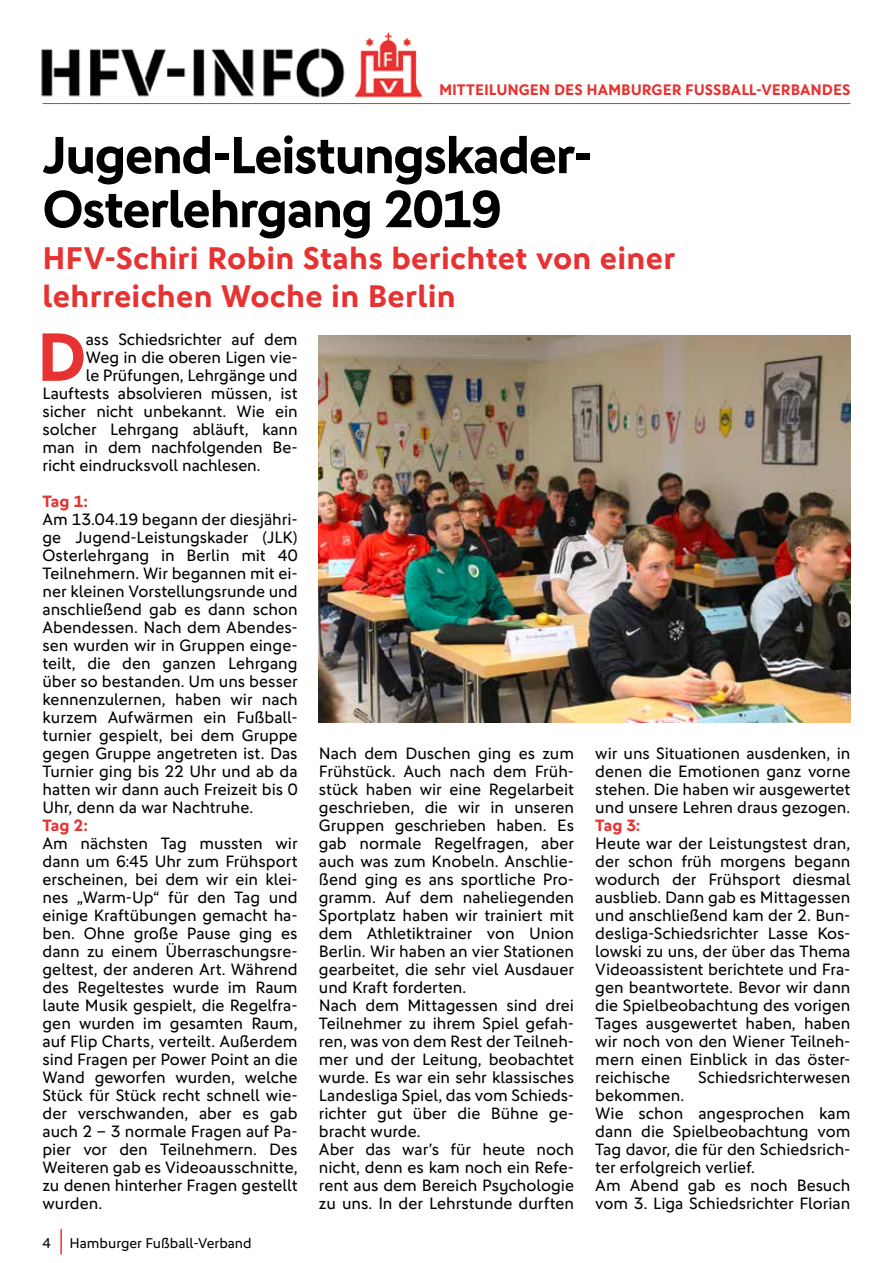
<style>
.page{position:relative;width:893px;height:1263px;background:#fff}
.page>*{position:absolute;margin:0;border:0;box-sizing:border-box;transform-origin:0 0}
.t1{font:700 68.7px "DFB Sans";color:#e73232}
.t2{font:700 52.5px/54px "DFB Sans";letter-spacing:-.035em;color:#000}
.t3{font:700 31.5px/37.8px "DFB Sans";letter-spacing:.01em;color:#e73232}
.t4{font:16.5px/18px "DFB Sans";letter-spacing:-.005em;color:#000;text-align:justify}
.t5{font:700 16.5px "DFB Sans";letter-spacing:-.035em;color:#e73232}
.t6{font:700 15.3px "DFB Sans";color:#e73232}
.t7{font:14.25px "DFB Sans";color:#000}
</style>
<div class="page">
<hr style="left:60px;top:1229px;width:2px;height:25px;background:#e73232">
<img style="left:41px;top:32px;width:382px;height:66px">
<hr style="left:43px;top:103px;width:807px;height:1px;background:#e73232">
<img style="left:319px;top:335px;width:531px;height:387px">
<p class="t6" style="left:439px;top:80px;width:413px">MITTEILUNGEN DES HAMBURGER FUSSBALL-VERBANDES</p>
<h2 class="t2" style="left:43px;top:127px;width:552px">Jugend-Leistungskader-<br>Osterlehrgang 2019</h2>
<h3 class="t3" style="left:43px;top:239px;width:634px">HFV-Schiri Robin Stahs berichtet von einer lehrreichen Woche in Berlin</h3>
<h1 class="t1" style="left:37px;top:316px;width:51px">D</h1>
<p class="t4" style="left:86px;top:330px;width:213px">ass Schiedsrichter auf dem</p>
<p class="t4" style="left:86px;top:348px;width:213px">Weg in die oberen Ligen vie-</p>
<p class="t4" style="left:86px;top:366px;width:213px">le Prüfungen, Lehrgänge und</p>
<p class="t4" style="left:43px;top:384px;width:257px">Lauftests absolvieren müssen, ist</p>
<p class="t4" style="left:43px;top:402px;width:257px">sicher nicht unbekannt. Wie ein</p>
<p class="t4" style="left:43px;top:420px;width:257px">solcher Lehrgang abläuft, kann</p>
<p class="t4" style="left:43px;top:438px;width:257px">man in dem nachfolgenden Be-</p>
<p class="t4" style="left:43px;top:456px;width:220px">richt eindrucksvoll nachlesen.</p>
<p class="t5" style="left:43px;top:491px;width:47px">Tag 1:</p>
<p class="t4" style="left:43px;top:510px;width:257px">Am 13.04.19 begann der diesjähri&shy;ge Jugend-Leistungskader (JLK)<br>Osterlehrgang in Berlin mit 40<br>Teilnehmern. Wir begannen mit ei&shy;ner kleinen Vorstellungsrunde und anschließend gab es dann schon Abendessen. Nach dem Abendes&shy;sen wurden wir in Gruppen einge&shy;teilt, die den ganzen Lehrgang über so bestanden. Um uns besser kennenzulernen, haben wir nach kurzem Aufwärmen ein Fußball&shy;turnier gespielt, bei dem Gruppe gegen Gruppe angetreten ist. Das Turnier ging bis 22 Uhr und ab da hatten wir dann auch Freizeit bis 0<br>Uhr, denn da war Nachtruhe.</p>
<p class="t5" style="left:43px;top:815px;width:47px">Tag 2:</p>
<p class="t4" style="left:43px;top:834px;width:257px">Am nächsten Tag mussten wir dann um 6:45 Uhr zum Frühsport erscheinen, bei dem wir ein klei&shy;nes „Warm-Up“ für den Tag und einige Kraftübungen gemacht ha&shy;ben. Ohne große Pause ging es dann zu einem Überraschungsre&shy;geltest, der anderen Art. Während des Regeltestes wurde im Raum laute Musik gespielt, die Regelfra&shy;gen wurden im gesamten Raum, auf Flip Charts, verteilt. Außerdem sind Fragen per Power Point an die Wand geworfen wurden, welche Stück für Stück recht schnell wie&shy;der verschwanden, aber es gab auch 2 – 3 normale Fragen auf Pa&shy;pier vor den Teilnehmern. Des Weiteren gab es Videoausschnitte, zu denen hinterher Fragen gestellt wurden.</p>
<p class="t4" style="left:319px;top:744px;width:257px;text-align:left">Nach dem Duschen ging es zum<br>Frühstück. Auch nach dem Früh&shy;stück haben wir eine Regelarbeit geschrieben, die wir in unseren<br>Gruppen geschrieben haben. Es gab normale Regelfragen, aber auch was zum Knobeln. Anschlie&shy;ßend ging es ans sportliche Pro&shy;gramm. Auf dem naheliegenden<br>Sportplatz haben wir trainiert mit dem Athletiktrainer von Union<br>Berlin. Wir haben an vier Stationen gearbeitet, die sehr viel Ausdauer und Kraft forderten.<br>Nach dem Mittagessen sind drei<br>Teilnehmer zu ihrem Spiel gefah&shy;ren, was von dem Rest der Teilneh&shy;mer und der Leitung, beobachtet wurde. Es war ein sehr klassisches<br>Landesliga Spiel, das vom Schieds&shy;richter gut über die Bühne ge&shy;bracht wurde.<br>Aber das war’s für heute noch nicht, denn es kam noch ein Refe&shy;rent aus dem Bereich Psychologie zu uns. In der Lehrstunde durften</p>
<p class="t4" style="left:595px;top:744px;width:257px">wir uns Situationen ausdenken, in denen die Emotionen ganz vorne stehen. Die haben wir ausgewertet und unsere Lehren draus gezogen.</p>
<p class="t5" style="left:595px;top:815px;width:47px">Tag 3:</p>
<p class="t4" style="left:595px;top:834px;width:257px">Heute war der Leistungstest dran, der schon früh morgens begann wodurch der Frühsport diesmal ausblieb. Dann gab es Mittagessen und anschließend kam der 2. Bun&shy;desliga-Schiedsrichter Lasse Kos&shy;lowski zu uns, der über das Thema Videoassistent berichtete und Fra&shy;gen beantwortete. Bevor wir dann die Spielbeobachtung des vorigen Tages ausgewertet haben, haben wir noch von den Wiener Teilneh&shy;mern einen Einblick in das öster&shy;reichische</p>
<p class="t4" style="left:698px;top:1068px;width:154px">Schiedsrichterwesen</p>
<p class="t4" style="left:595px;top:1086px;width:257px;text-align:left">bekommen.<br>Wie schon angesprochen kam dann die Spielbeobachtung vom<br>Tag davor, die für den Schiedsrich&shy;ter erfolgreich verlief.<br>Am Abend gab es noch Besuch vom 3. Liga Schiedsrichter Florian</p>
<p class="t7" style="left:43px;top:1235px;width:10px">4</p>
<p class="t7" style="left:69px;top:1235px;width:184px">Hamburger Fußball-Verband</p>
</div>
